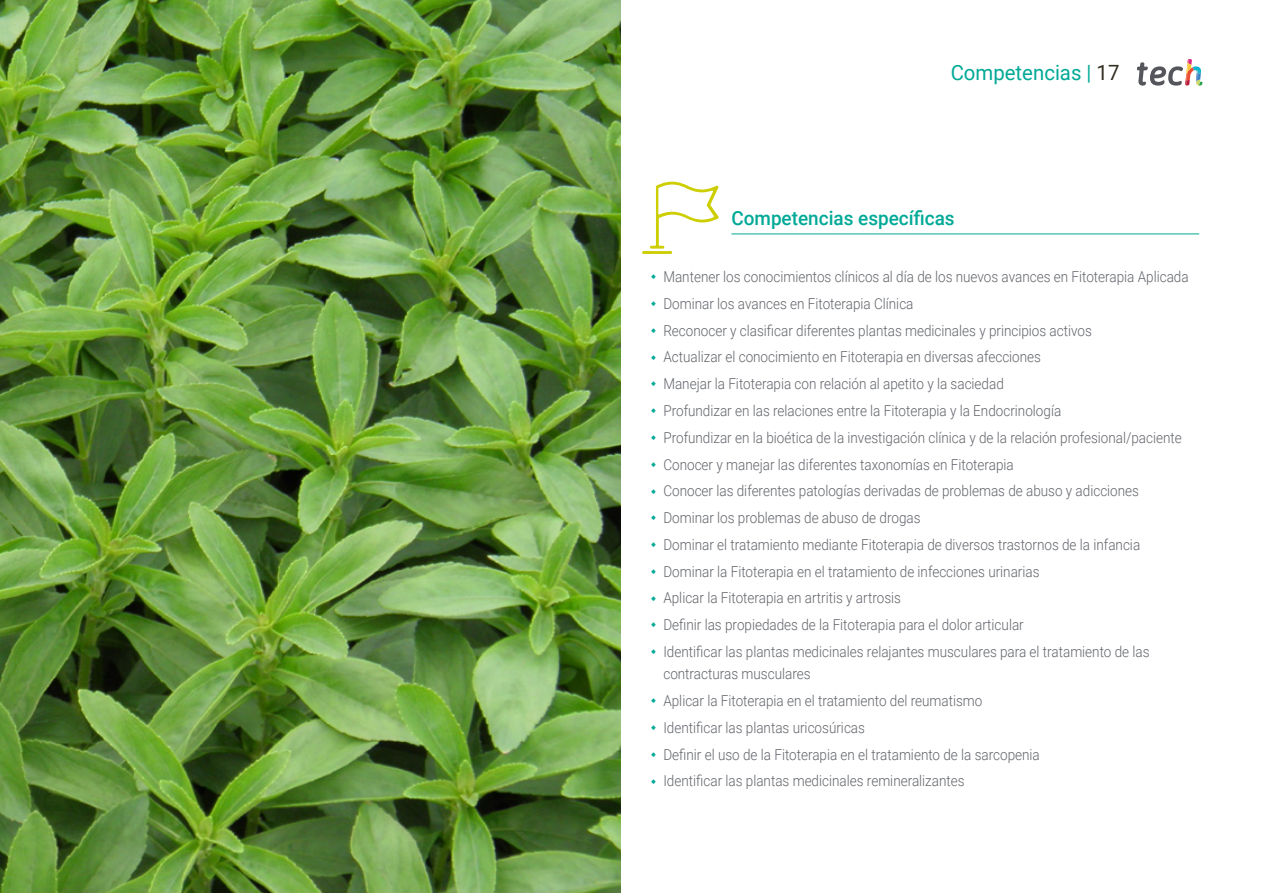
<style>
.page{position:relative;width:1263px;height:893px;background:#fff}
.page>*{position:absolute;margin:0;border:0;box-sizing:border-box;transform-origin:0 0}
.t1{font:21px "Roboto";color:#00a996}
.t2{font:500 19.5px "Roboto";color:#00a996}
.t3{font:300 15px/26.7px "Roboto";color:#61646a;scale:.9 1}
.s1{color:#312e20}
</style>
<div class="page">
<img style="left:0;top:0;width:621px;height:893px">
<hr style="left:731px;top:234px;width:468px;height:1px;background:#00a996">
<hr style="left:642px;top:251px;width:30px;height:3px;background:#cdce00">
<svg style="left:650px;top:182px;width:69px;height:67px"></svg>
<svg style="left:1137px;top:59px;width:65px;height:27px"></svg>
<h1 class="t1" style="left:951px;top:57px;width:170px">Competencias | <span class="s1">17</span></h1>
<h2 class="t2" style="left:731px;top:205px;width:225px">Competencias específicas</h2>
<p class="t3" style="left:663px;top:263px;width:585px">Mantener los conocimientos clínicos al día de los nuevos avances en Fitoterapia Aplicada Dominar los avances en Fitoterapia Clínica<br>Reconocer y clasificar diferentes plantas medicinales y principios activos<br>Actualizar el conocimiento en Fitoterapia en diversas afecciones<br>Manejar la Fitoterapia con relación al apetito y la saciedad<br>Profundizar en las relaciones entre la Fitoterapia y la Endocrinología<br>Profundizar en la bioética de la investigación clínica y de la relación profesional/paciente Conocer y manejar las diferentes taxonomías en Fitoterapia<br>Conocer las diferentes patologías derivadas de problemas de abuso y adicciones Dominar los problemas de abuso de drogas<br>Dominar el tratamiento mediante Fitoterapia de diversos trastornos de la infancia Dominar la Fitoterapia en el tratamiento de infecciones urinarias<br>Aplicar la Fitoterapia en artritis y artrosis<br>Definir las propiedades de la Fitoterapia para el dolor articular<br>Identificar las plantas medicinales relajantes musculares para el tratamiento de las</p>
<p class="t3" style="left:663px;top:660px;width:420px">contracturas musculares<br>Aplicar la Fitoterapia en el tratamiento del reumatismo Identificar las plantas uricosúricas<br>Definir el uso de la Fitoterapia en el tratamiento de la sarcopenia Identificar las plantas medicinales remineralizantes</p>
</div>
